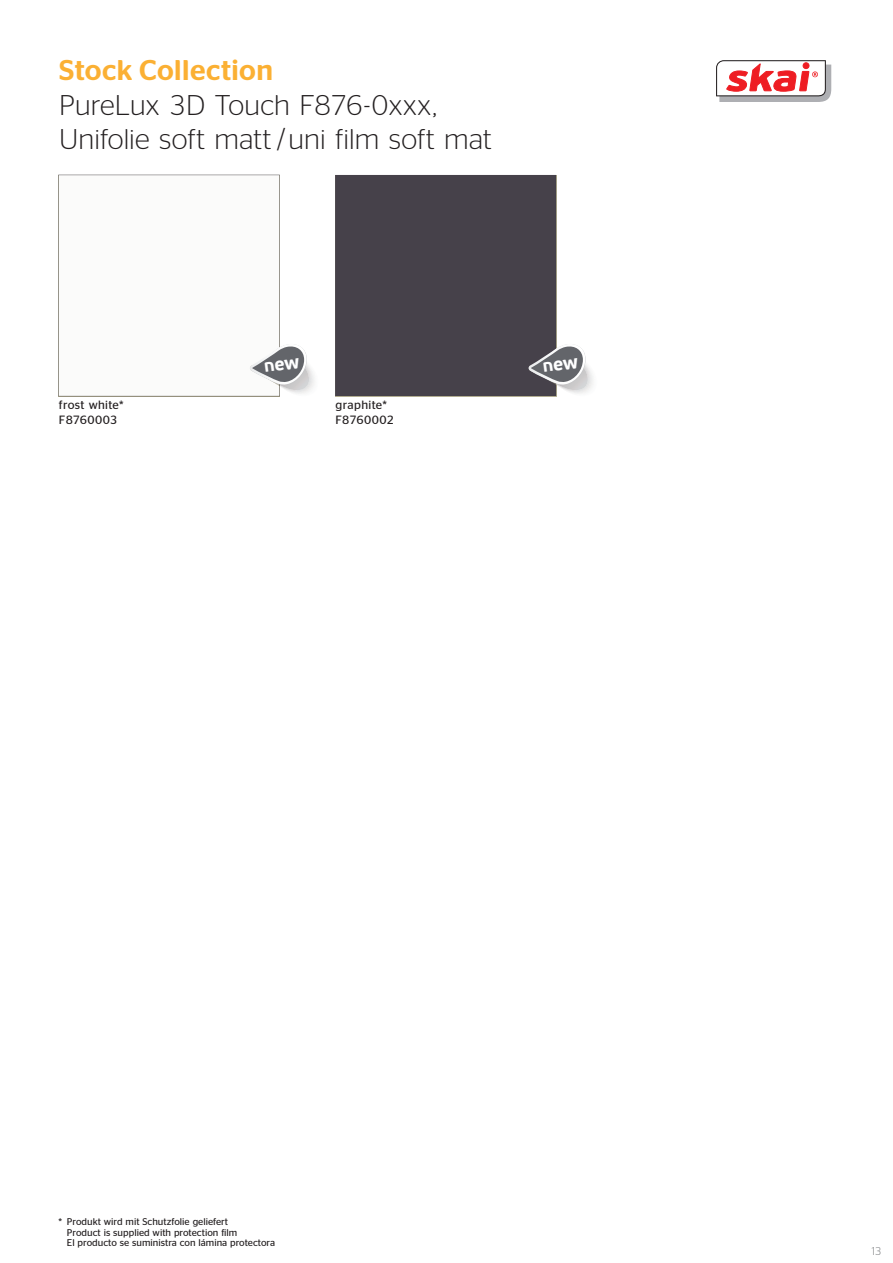
<style>
.page{position:relative;width:893px;height:1263px;background:#fff}
.page>*{position:absolute;margin:0;border:0;box-sizing:border-box;transform-origin:0 0}
.t1{font:300 28.5px/34.2px "Continental Stag Sans LCG";letter-spacing:.005em;color:#231f20}
.t2{font:500 28.5px "Continental Stag Sans LCG";letter-spacing:.015em;color:#fbb033}
.t3{font:12px/14.4px "Continental Stag Sans LCG";letter-spacing:.025em;color:#231f20}
.t4{font:300 11.25px "Continental Stag Sans";color:#76787b}
.t5{font:9.75px/10.5px "Continental Stag Sans LCG";color:#231f20}
</style>
<div class="page">
<svg style="left:716px;top:60px;width:115px;height:42px"></svg>
<div style="left:803px;top:62px;width:6px;height:7px;border:1px solid #ee1d23;border-radius:50%"></div>
<svg style="left:58px;top:175px;width:222px;height:221px"></svg>
<div style="left:335px;top:175px;width:221px;height:221px;background:#46414a"></div>
<svg style="left:250px;top:342px;width:64px;height:55px"></svg>
<svg style="left:529px;top:342px;width:64px;height:55px"></svg>
<h1 class="t2" style="left:59px;top:50px;width:215px">Stock Collection</h1>
<h1 class="t1" style="left:59px;top:85px;width:434px">PureLux 3D Touch F876-0xxx,<br>Unifolie soft matt /uni film soft mat</h1>
<p class="t3" style="left:59px;top:397px;width:66px">frost white*<br>F8760003</p>
<p class="t3" style="left:336px;top:397px;width:60px">graphite*<br>F8760002</p>
<p class="t5" style="left:67px;top:1216px;width:210px;text-indent:-9px">* Produkt wird mit Schutzfolie geliefert<br>Product is supplied with protection film<br>El producto se suministra con lámina protectora</p>
<p class="t4" style="left:872px;top:1245px;width:11px">13</p>
</div>
